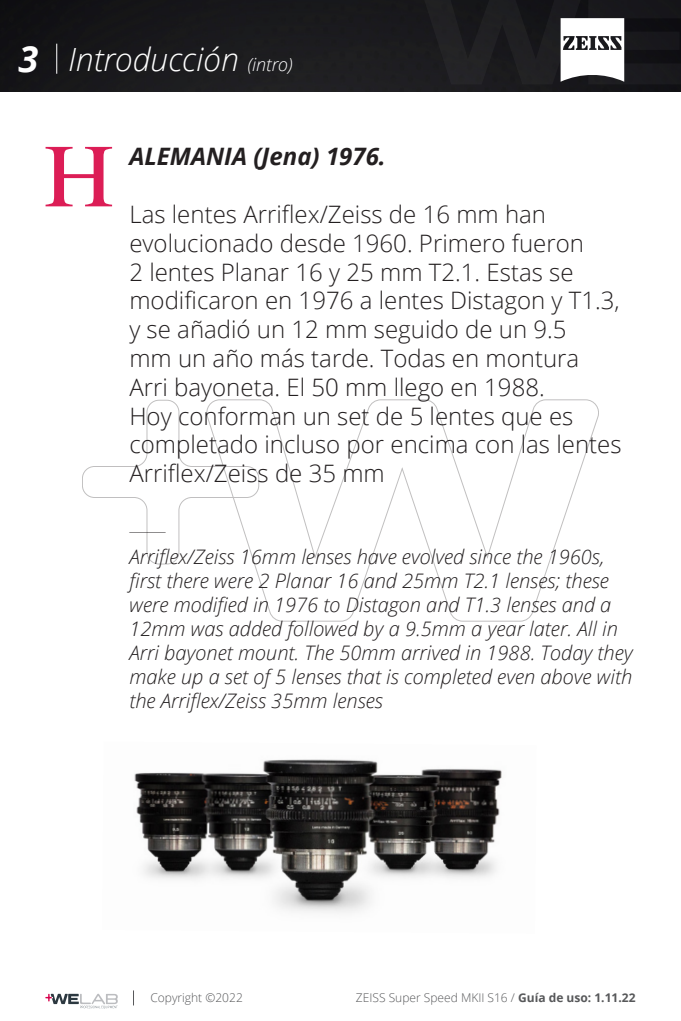
<style>
.page{position:relative;width:681px;height:1021px;background:#fff}
.page>*{position:absolute;margin:0;border:0;box-sizing:border-box;transform-origin:0 0}
.t1{font:italic 700 36px "Open Sans";color:#fff}
.t2{font:italic 300 32px "Open Sans";color:#fff}
.Estilo_de_párrafo_1{font:300 24px/28.8px "Open Sans";color:#231f20}
.Estilo_de_párrafo_1-2{font:italic 700 24px "Open Sans";color:#231f20}
.Estilo_de_párrafo_1-3{font:100 24px "Montserrat";color:#231f20}
.Estilo_de_párrafo_1-4{font:italic 300 20px/24px "Open Sans";color:#231f20}
.t3{font:300 12px "Open Sans";color:#57585a}
.s1{font-size:18px}
.s2{font-weight:700}
</style>
<div class="page">
<img style="left:0;top:0;width:680px;height:91px">
<hr style="left:56px;top:44px;width:1px;height:30px;background:#fff">
<svg style="left:133px;top:990px;width:1px;height:15px"></svg>
<svg style="left:45px;top:993px;width:73px;height:15px"></svg>
<svg style="left:82px;top:400px;width:516px;height:221px"></svg>
<svg style="left:560px;top:18px;width:64px;height:64px"></svg>
<svg style="left:46px;top:147px;width:66px;height:59px"></svg>
<img style="left:134px;top:759px;width:368px;height:154px">
<h1 class="t1" style="left:18px;top:33px;width:21px">3</h1>
<p class="t2" style="left:68px;top:38px;width:226px">Introducción <span class="s1">(intro)</span></p>
<p class="Estilo_de_párrafo_1-2" style="left:129px;top:140px;width:258px">ALEMANIA (Jena) 1976.</p>
<p class="Estilo_de_párrafo_1" style="left:129px;top:199px;width:493px">Las lentes Arriflex/Zeiss de 16 mm han evolucionado desde 1960. Primero fueron<br>2 lentes Planar 16 y 25 mm T2.1. Estas se modificaron en 1976 a lentes Distagon y T1.3, y se añadió un 12 mm seguido de un 9.5<br>mm un año más tarde. Todas en montura Arri bayoneta. El 50 mm llego en 1988.<br>Hoy conforman un set de 5 lentes que es completado incluso por encima con las lentes Arriflex/Zeiss de 35 mm</p>
<p class="Estilo_de_párrafo_1-3" style="left:129px;top:514px;width:38px">―—</p>
<p class="Estilo_de_párrafo_1-4" style="left:129px;top:544px;width:504px">Arriflex/Zeiss 16mm lenses have evolved since the 1960s, first there were 2 Planar 16 and 25mm T2.1 lenses; these were modified in 1976 to Distagon and T1.3 lenses and a 12mm was added followed by a 9.5mm a year later. All in Arri bayonet mount. The 50mm arrived in 1988. Today they make up a set of 5 lenses that is completed even above with the Arriflex/Zeiss 35mm lenses</p>
<p class="t3" style="left:150px;top:989px;width:94px">Copyright ©2022</p>
<p class="t3" style="left:356px;top:989px;width:281px">ZEISS Super Speed MKII S16 / <span class="s2">Guía de uso: 1.11.22</span></p>
</div>
